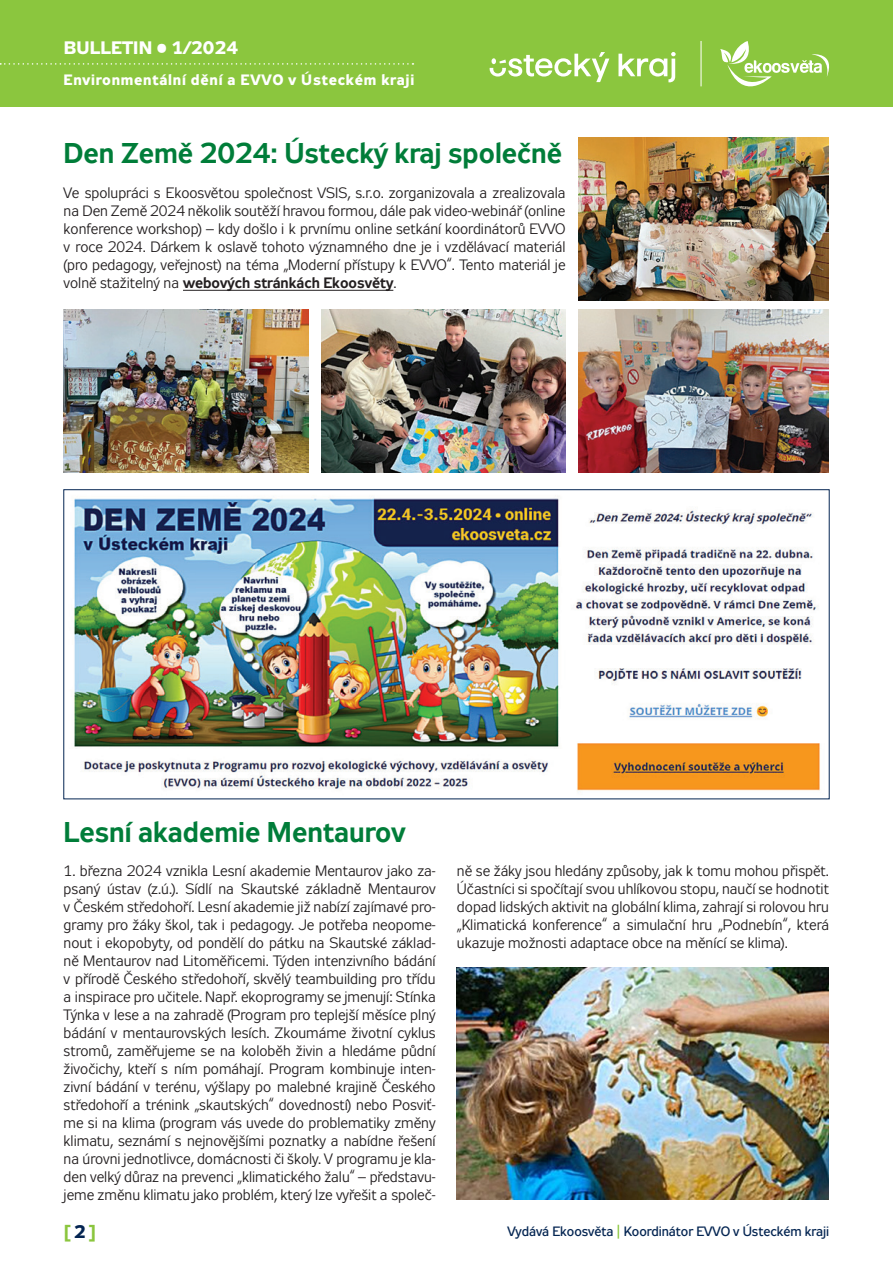
<style>
.page{position:relative;width:893px;height:1263px;background:#fff}
.page>*{position:absolute;margin:0;border:0;box-sizing:border-box;transform-origin:0 0}
.t1{font:700 28.5px "Zeppelin 31";color:#007d39}
.t2{font:700 18px "Zeppelin 32";letter-spacing:.01em;color:#fff}
.t3{font:700 18px "Zeppelin 32";color:#8bc63e}
.t4{font:15px/18px "Zeppelin 31";color:#231f20;text-align:justify}
.t5{font:700 15px "Zeppelin 32";letter-spacing:.05em;color:#fff}
.t6{font:13.5px "Zeppelin 32";color:#042552}
.s1{font-weight:700}
.s2{color:#042552}
.s3{color:#8bc63e}
</style>
<div class="page">
<div style="left:0;top:0;width:893px;height:106px;background:#8bc63e"></div>
<svg style="left:618px;top:52px;width:58px;height:30px"></svg>
<svg style="left:490px;top:52px;width:119px;height:30px"></svg>
<svg style="left:720px;top:41px;width:109px;height:46px"></svg>
<hr style="left:700px;top:41px;width:1px;height:45px;background:#fff">
<svg style="left:0;top:63px;width:413px;height:2px"></svg>
<hr style="left:183px;top:290px;width:210px;height:1px;background:#231f20">
<img style="left:578px;top:137px;width:251px;height:163px">
<img style="left:578px;top:310px;width:251px;height:163px">
<img style="left:64px;top:310px;width:244px;height:163px">
<img style="left:321px;top:310px;width:245px;height:163px">
<img style="left:457px;top:967px;width:372px;height:232px">
<img style="left:74px;top:498px;width:746px;height:294px">
<p class="t2" style="left:64px;top:38px;width:176px">BULLETIN • 1/2024</p>
<p class="t5" style="left:64px;top:71px;width:352px">Environmentální dění a EVVO v Ústeckém kraji</p>
<p class="t1" style="left:64px;top:137px;width:500px">Den Země 2024: Ústecký kraj společně</p>
<p class="t4" style="left:64px;top:184px;width:503px">Ve spolupráci s Ekoosvětou společnost VSIS, s.r.o. zorganizovala a zrealizovala na Den Země 2024 několik soutěží hravou formou, dále pak video-webinář (online konference workshop) – kdy došlo i k prvnímu online setkání koordinátorů EVVO v roce 2024. Dárkem k oslavě tohoto významného dne je i vzdělávací materiál (pro pedagogy, veřejnost) na téma „Moderní přístupy k EVVO“. Tento materiál je volně stažitelný na <span class="s1">webových stránkách Ekoosvěty</span>.</p>
<p class="t1" style="left:64px;top:816px;width:343px">Lesní akademie Mentaurov</p>
<p class="t4" style="left:64px;top:862px;width:374px">1. března 2024 vznikla Lesní akademie Mentaurov jako za&shy;psaný ústav (z.ú.). Sídlí na Skautské základně Mentaurov v Českém středohoří. Lesní akademie již nabízí zajímavé pro&shy;gramy pro žáky škol, tak i pedagogy. Je potřeba neopome&shy;nout i ekopobyty, od pondělí do pátku na Skautské základ&shy;ně Mentaurov nad Litoměřicemi. Týden intenzivního bádání v přírodě Českého středohoří, skvělý teambuilding pro třídu a inspirace pro učitele. Např. ekoprogramy se jmenují: Stínka Týnka v lese a na zahradě (Program pro teplejší měsíce plný bádání v mentaurovských lesích. Zkoumáme životní cyklus stromů, zaměřujeme se na koloběh živin a hledáme půdní živočichy, kteří s ním pomáhají. Program kombinuje inten&shy;zivní bádání v terénu, výšlapy po malebné krajině Českého středohoří a trénink „skautských“ dovedností) nebo Posviť&shy;me si na klima (program vás uvede do problematiky změny klimatu, seznámí s nejnovějšími poznatky a nabídne řešení na úrovni jednotlivce, domácnosti či školy. V programu je kla&shy;den velký důraz na prevenci „klimatického žalu“ – představu&shy;jeme změnu klimatu jako problém, který lze vyřešit a společ-</p>
<p class="t4" style="left:457px;top:862px;width:374px">ně se žáky jsou hledány způsoby, jak k tomu mohou přispět.<br>Účastníci si spočítají svou uhlíkovou stopu, naučí se hodnotit dopad lidských aktivit na globální klima, zahrají si rolovou hru „Klimatická konference“ a simulační hru „Podnebín“, která ukazuje možnosti adaptace obce na měnící se klima).</p>
<p class="t3" style="left:64px;top:1221px;width:34px">[ <span class="s2">2</span> ]</p>
<p class="t6" style="left:507px;top:1224px;width:323px">Vydává Ekoosvěta <span class="s3">|</span> Koordinátor EVVO v Ústeckém kraji</p>
</div>
